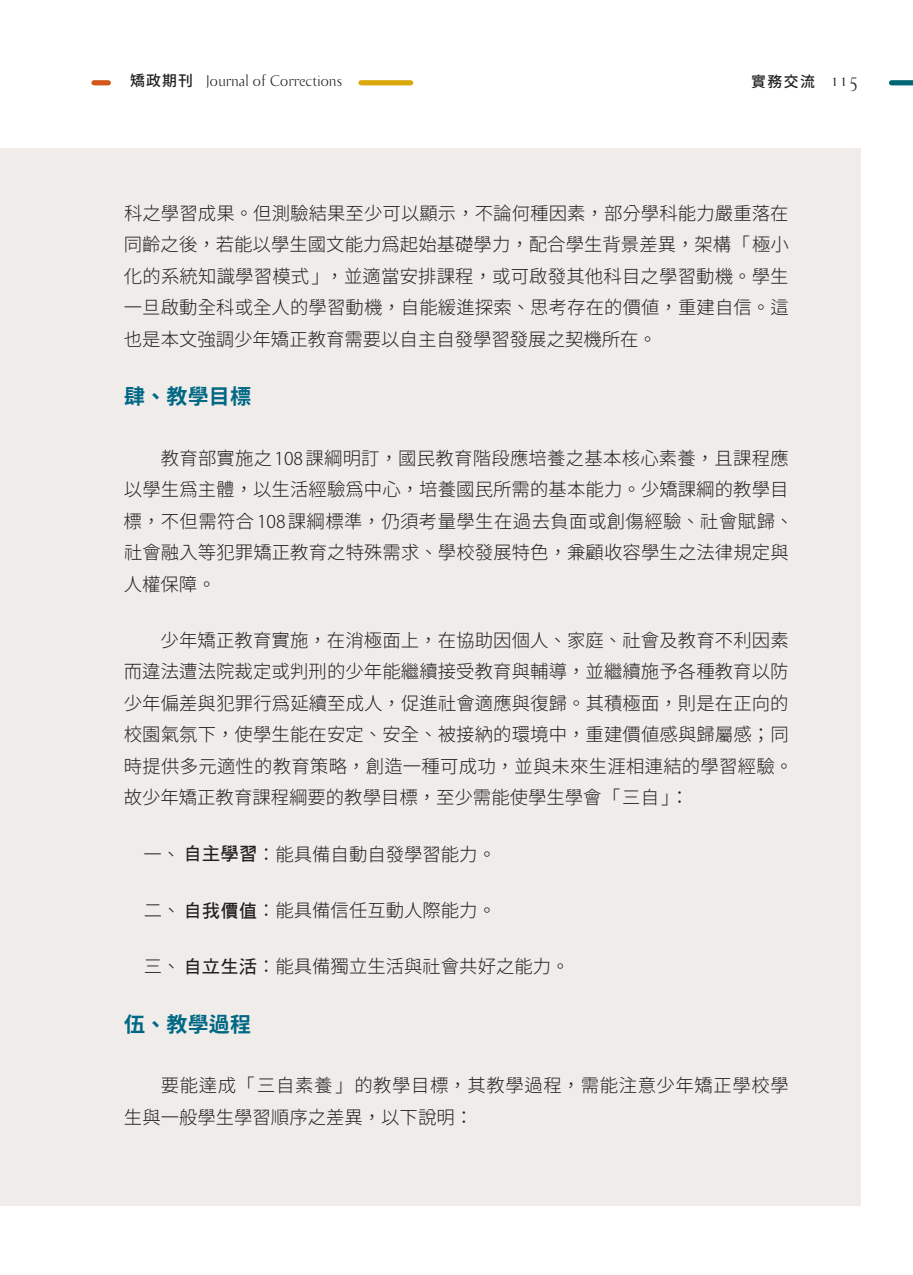
<style>
.page{position:relative;width:913px;height:1275px;background:#fff}
.page>*{position:absolute;margin:0;border:0;box-sizing:border-box;transform-origin:0 0}
.t1{font:21px "Gen Yo Gothic TW B";letter-spacing:.01em;color:#006884}
.t2{font:18.38px/31.5px "Gen Yo Gothic TW L";letter-spacing:.005em;color:#231f20}
.t3{font:18.38px/31.5px "Gen Yo Gothic TW L";letter-spacing:.03em;color:#231f20}
.t4{font:15.75px "Bodebeck LT Std";color:#231f20}
.t5{font:14.88px "Gen Yo Gothic TW M";color:#231f20}
.s1{font-family:"Gen Yo Gothic TW M";font-size:14.88px}
.s2{font-family:"Bodebeck LT Std";font-size:19.25px}
.s3{font-family:"Koz Go Pro";font-weight:300;font-size:17.5px}
.s4{font-family:"DF Hei W7 WIN BF"}
</style>
<div class="page">
<div style="left:0;top:148px;width:860px;height:1057px;background:#f0ecea"></div>
<div style="left:361px;top:80px;width:50px;height:5px;background:#dba80c"></div>
<div style="left:94px;top:80px;width:14px;height:5px;background:#d1581a"></div>
<div style="left:891px;top:80px;width:22px;height:5px;background:#006776"></div>
<p class="t4" style="left:130px;top:73px;width:213px"><span class="s1">矯政期刊</span> Journal of Corrections</p>
<p class="t5" style="left:751px;top:73px;width:108px">實務交流 <span class="s2">115</span></p>
<p class="t2" style="left:124px;top:197px;width:666px;text-align:justify">科之學習成果。但測驗結果至少可以顯示，不論何種因素，部分學科能力嚴重落在同齡之後，若能以學生國文能力為起始基礎學力，配合學生背景差異，架構「極小化的系統知識學習模式」，並適當安排課程，或可啟發其他科目之學習動機。學生一旦啟動全科或全人的學習動機，自能緩進探索、思考存在的價値，重建自信。這也是本文強調少年矯正教育需要以自主自發學習發展之契機所在。</p>
<p class="t1" style="left:124px;top:385px;width:129px">肆、教學目標</p>
<p class="t2" style="left:124px;top:442px;width:671px;text-indent:37px">教育部實施之<span class="s3">108</span>課綱明訂，國民教育階段應培養之基本核心素養，且課程應以學生為主體，以生活經驗為中心，培養國民所需的基本能力。少矯課綱的教學目標，不但需符合<span class="s3">108</span>課綱標準，仍須考量學生在過去負面或創傷經驗、社會賦歸、社會融入等犯罪矯正教育之特殊需求、學校發展特色，兼顧收容學生之法律規定與人權保障。</p>
<p class="t2" style="left:124px;top:625px;width:671px;text-indent:37px">少年矯正教育實施，在消極面上，在協助因個人、家庭、社會及教育不利因素而違法遭法院裁定或判刑的少年能繼續接受教育與輔導，並繼續施予各種教育以防少年偏差與犯罪行為延續至成人，促進社會適應與復歸。其積極面，則是在正向的校園氣氛下，使學生能在安定、安全、被接納的環境中，重建價値感與歸屬感；同時提供多元適性的教育策略，創造一種可成功，並與未來生涯相連結的學習經驗。故少年矯正教育課程綱要的教學目標，至少需能使學生學會「三自」：</p>
<p class="t2" style="left:144px;top:839px;width:354px">一、<span class="s4">自主學習</span>：能具備自動自發學習能力。</p>
<p class="t2" style="left:144px;top:895px;width:354px">二、<span class="s4">自我價值</span>：能具備信任互動人際能力。</p>
<p class="t2" style="left:144px;top:951px;width:427px">三、<span class="s4">自立生活</span>：能具備獨立生活與社會共好之能力。</p>
<p class="t1" style="left:124px;top:1012px;width:129px">伍、教學過程</p>
<p class="t3" style="left:124px;top:1070px;width:666px;text-indent:37px">要能達成「三自素養」的教學目標，其教學過程，需能注意少年矯正學校學生與一般學生學習順序之差異，以下說明：</p>
</div>
